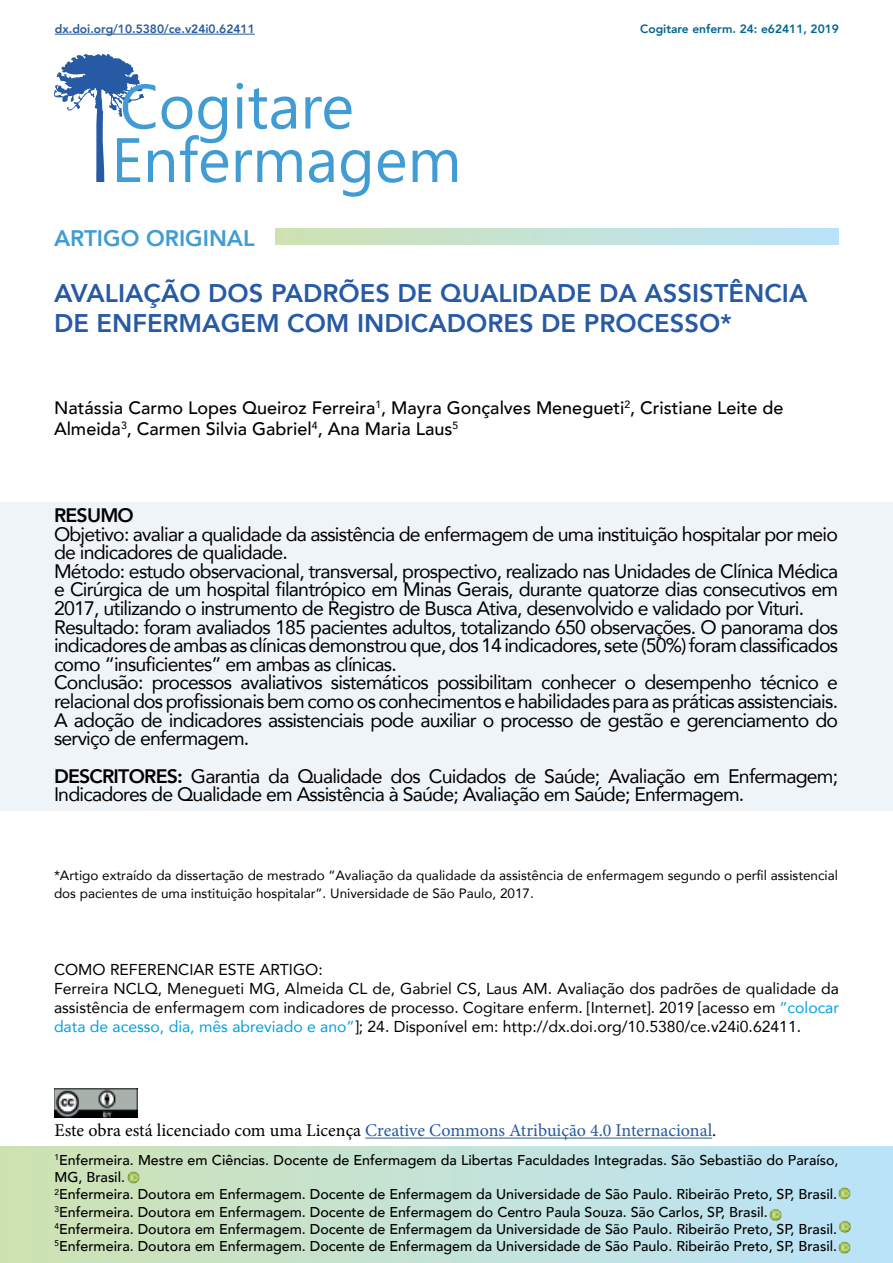
<style>
.page{position:relative;width:893px;height:1263px;background:#fff}
.page>*{position:absolute;margin:0;border:0;box-sizing:border-box;transform-origin:0 0}
.t1{font:800 25.5px/30.6px "Avenir";color:#275aa4}
.t2{font:800 22.5px "Avenir";color:#409cd4}
.t3{font:19.5px/18.6px "Avenir";letter-spacing:-.04em;color:#000}
.t4{font:800 19.5px "Avenir";letter-spacing:-.04em;color:#000}
.t5{font:500 18px/21.6px "Avenir";color:#000}
.t6{font:18px "Minion Pro";color:#275b9b}
.t7{font:15.75px/18.9px "Avenir";color:#000}
.t8{font:500 14.25px/17.1px "Avenir";color:#000}
.t9{font:13.5px/18.8px "Avenir";color:#000}
.t10{font:800 12px "Avenir";color:#275b9b}
.t11{font:800 12px "Avenir";color:#00658f}
.s1{font-weight:800}
.s2{color:#009fe3}
.s3{color:#000}
</style>
<div class="page">
<svg style="left:236px;top:150px;width:66px;height:32px"></svg>
<svg style="left:309px;top:150px;width:25px;height:33px"></svg>
<svg style="left:341px;top:150px;width:29px;height:47px"></svg>
<svg style="left:378px;top:150px;width:27px;height:33px"></svg>
<svg style="left:413px;top:150px;width:44px;height:32px"></svg>
<svg style="left:54px;top:54px;width:174px;height:129px"></svg>
<svg style="left:237px;top:83px;width:6px;height:46px"></svg>
<svg style="left:249px;top:88px;width:47px;height:41px"></svg>
<svg style="left:305px;top:97px;width:46px;height:32px"></svg>
<hr style="left:55px;top:34px;width:200px;height:1px;background:#275b9b">
<div style="left:276px;top:228px;width:563px;height:17px;background:linear-gradient(to right,#cee2b2,#bae3fb)"></div>
<div style="left:0;top:502px;width:893px;height:309px;background:#eff4f9"></div>
<div style="left:0;top:1146px;width:893px;height:117px;background:linear-gradient(to right,#cee2b1,#bae3fb)"></div>
<svg style="left:128px;top:1171px;width:11px;height:12px"></svg>
<svg style="left:770px;top:1209px;width:11px;height:12px"></svg>
<svg style="left:839px;top:1221px;width:12px;height:12px"></svg>
<svg style="left:839px;top:1242px;width:11px;height:11px"></svg>
<svg style="left:838px;top:1187px;width:12px;height:12px"></svg>
<img style="left:54px;top:1089px;width:84px;height:29px">
<hr style="left:365px;top:1137px;width:347px;height:1px;background:#275b9b">
<p class="t10" style="left:55px;top:20px;width:201px">dx.doi.org/10.5380/ce.v24i0.62411</p>
<p class="t11" style="left:640px;top:20px;width:200px">Cogitare enferm. 24: e62411, 2019</p>
<p class="t2" style="left:54px;top:220px;width:202px">ARTIGO ORIGINAL</p>
<h1 class="t1" style="left:54px;top:278px;width:755px">AVALIAÇÃO DOS PADRÕES DE QUALIDADE DA ASSISTÊNCIA<br>DE ENFERMAGEM COM INDICADORES DE PROCESSO*</h1>
<p class="t5" style="left:54px;top:395px;width:731px">Natássia Carmo Lopes Queiroz Ferreira<sup>1</sup>, Mayra Gonçalves Menegueti<sup>2</sup>, Cristiane Leite de<br>Almeida<sup>3</sup>, Carmen Silvia Gabriel<sup>4</sup>, Ana Maria Laus<sup>5</sup></p>
<p class="t4" style="left:54px;top:500px;width:81px">RESUMO</p>
<p class="t3" style="left:54px;top:524px;width:786px">Objetivo: avaliar a qualidade da assistência de enfermagem de uma instituição hospitalar por meio de indicadores de qualidade.<br>Método: estudo observacional, transversal, prospectivo, realizado nas Unidades de Clínica Médica e Cirúrgica de um hospital filantrópico em Minas Gerais, durante quatorze dias consecutivos em 2017, utilizando o instrumento de Registro de Busca Ativa, desenvolvido e validado por Vituri.<br>Resultado: foram avaliados 185 pacientes adultos, totalizando 650 observações. O panorama dos indicadores de ambas as clínicas demonstrou que, dos 14 indicadores, sete (50%) foram classificados como “insuficientes” em ambas as clínicas.<br>Conclusão: processos avaliativos sistemáticos possibilitam conhecer o desempenho técnico e relacional dos profissionais bem como os conhecimentos e habilidades para as práticas assistenciais.<br>A adoção de indicadores assistenciais pode auxiliar o processo de gestão e gerenciamento do serviço de enfermagem.</p>
<p class="t3" style="left:54px;top:766px;width:786px"><span class="s1">DESCRITORES:</span> Garantia da Qualidade dos Cuidados de Saúde; Avaliação em Enfermagem;<br>Indicadores de Qualidade em Assistência à Saúde; Avaliação em Saúde; Enfermagem.</p>
<p class="t9" style="left:54px;top:865px;width:786px">*Artigo extraído da dissertação de mestrado “Avaliação da qualidade da assistência de enfermagem segundo o perfil assistencial dos pacientes de uma instituição hospitalar”. Universidade de São Paulo, 2017.</p>
<p class="t7" style="left:54px;top:960px;width:786px">COMO REFERENCIAR ESTE ARTIGO:<br>Ferreira NCLQ, Menegueti MG, Almeida CL de, Gabriel CS, Laus AM. Avaliação dos padrões de qualidade da assistência de enfermagem com indicadores de processo. Cogitare enferm. [Internet]. 2019 [acesso em <span class="s2">“colocar data de acesso, dia, mês abreviado e ano”</span>]; 24. Disponível em: http://dx.doi.org/10.5380/ce.v24i0.62411.</p>
<p class="t6" style="left:54px;top:1118px;width:663px"><span class="s3">Este obra está licenciado com uma Licença</span> Creative Commons Atribuição 4.0 Internacional<span class="s3">.</span></p>
<p class="t8" style="left:54px;top:1151px;width:786px"><sup>1</sup>Enfermeira. Mestre em Ciências. Docente de Enfermagem da Libertas Faculdades Integradas. São Sebastião do Paraíso, MG, Brasil.<br><sup>2</sup>Enfermeira. Doutora em Enfermagem. Docente de Enfermagem da Universidade de São Paulo. Ribeirão Preto, SP, Brasil.<br><sup>3</sup>Enfermeira. Doutora em Enfermagem. Docente de Enfermagem do Centro Paula Souza. São Carlos, SP, Brasil.<br><sup>4</sup>Enfermeira. Doutora em Enfermagem. Docente de Enfermagem da Universidade de São Paulo. Ribeirão Preto, SP, Brasil.<br><sup>5</sup>Enfermeira. Doutora em Enfermagem. Docente de Enfermagem da Universidade de São Paulo. Ribeirão Preto, SP, Brasil.</p>
</div>
